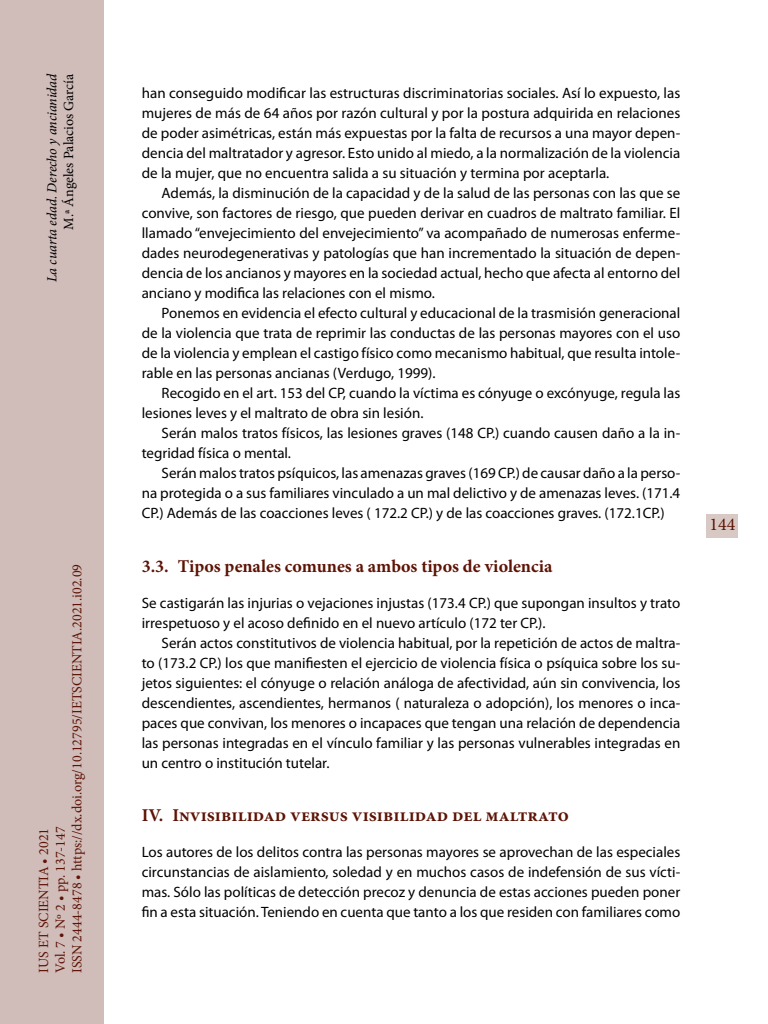
<style>
.page{position:relative;width:768px;height:1024px;background:#fff}
.page>*{position:absolute;margin:0;border:0;box-sizing:border-box;transform-origin:0 0}
._41_Enunciado_1_1{font:700 18px "Minion Pro";letter-spacing:.01em;color:#5d1305}
._40_Enunciado{font:700 18px "Minion Pro";color:#5d1305}
.t1{font:18px "Minion Pro";color:#5d1305}
._00_bsc{font:15px/20px "Myriad Pro";color:#000;text-align:justify}
._00_bsc_Sin{font:15px/20px "Myriad Pro";color:#000}
.t2{font:14px/16.8px "Minion Pro";color:#5d1305}
.t3{font:italic 14px "Minion Pro";letter-spacing:-.005em;color:#000}
.t4{font:14px "Minion Pro";color:#000}
</style>
<div class="page">
<div style="left:0;top:0;width:103px;height:1024px;background:#d0bcb9"></div>
<div style="left:707px;top:514px;width:31px;height:24px;background:#d9c9c5"></div>
<p class="t3" style="left:42px;top:282px;width:210px;rotate:-90deg">La cuarta edad. Derecho y ancianidad</p>
<p class="t4" style="left:59px;top:230px;width:157px;rotate:-90deg">M.ª Ángeles Palacios García</p>
<p class="t2" style="left:35px;top:973px;width:411px;rotate:-90deg">IUS ET SCIENTIA • 2021<br>Vol. 7 • Nº 2 • pp. 137-147<br>ISSN 2444-8478 • https://dx.doi.org/10.12795/IETSCIENTIA.2021.i02.09</p>
<p class="_00_bsc" style="left:142px;top:83px;width:540px">han conseguido modificar las estructuras discriminatorias sociales. Así lo expuesto, las mujeres de más de 64 años por razón cultural y por la postura adquirida en relaciones de poder asimétricas, están más expuestas por la falta de recursos a una mayor depen&shy;dencia del maltratador y agresor. Esto unido al miedo, a la normalización de la violencia de la mujer, que no encuentra salida a su situación y termina por aceptarla.</p>
<p class="_00_bsc" style="left:142px;top:183px;width:540px;text-indent:20px">Además, la disminución de la capacidad y de la salud de las personas con las que se convive, son factores de riesgo, que pueden derivar en cuadros de maltrato familiar. El llamado “envejecimiento del envejecimiento” va acompañado de numerosas enferme&shy;dades neurodegenerativas y patologías que han incrementado la situación de depen&shy;dencia de los ancianos y mayores en la sociedad actual, hecho que afecta al entorno del anciano y modifica las relaciones con el mismo.</p>
<p class="_00_bsc" style="left:142px;top:303px;width:540px;text-indent:20px">Ponemos en evidencia el efecto cultural y educacional de la trasmisión generacional de la violencia que trata de reprimir las conductas de las personas mayores con el uso de la violencia y emplean el castigo físico como mecanismo habitual, que resulta intole&shy;rable en las personas ancianas (Verdugo, 1999).</p>
<p class="_00_bsc" style="left:142px;top:383px;width:540px;text-indent:20px">Recogido en el art. 153 del CP, cuando la víctima es cónyuge o excónyuge, regula las lesiones leves y el maltrato de obra sin lesión.</p>
<p class="_00_bsc" style="left:142px;top:423px;width:540px;text-indent:20px">Serán malos tratos físicos, las lesiones graves (148 CP.) cuando causen daño a la in&shy;tegridad física o mental.</p>
<p class="_00_bsc" style="left:142px;top:463px;width:540px;text-indent:20px">Serán malos tratos psíquicos, las amenazas graves (169 CP.) de causar daño a la perso&shy;na protegida o a sus familiares vinculado a un mal delictivo y de amenazas leves. (171.4<br>CP.) Además de las coacciones leves ( 172.2 CP.) y de las coacciones graves. (172.1CP.)</p>
<p class="_41_Enunciado_1_1" style="left:142px;top:553px;width:412px">3.3. Tipos penales comunes a ambos tipos de violencia</p>
<p class="_00_bsc_Sin" style="left:142px;top:592px;width:540px">Se castigarán las injurias o vejaciones injustas (173.4 CP.) que supongan insultos y trato irrespetuoso y el acoso definido en el nuevo artículo (172 ter CP.).</p>
<p class="_00_bsc" style="left:142px;top:632px;width:540px;text-indent:20px">Serán actos constitutivos de violencia habitual, por la repetición de actos de maltra&shy;to (173.2 CP.) los que manifiesten el ejercicio de violencia física o psíquica sobre los su&shy;jetos siguientes: el cónyuge o relación análoga de afectividad, aún sin convivencia, los descendientes, ascendientes, hermanos ( naturaleza o adopción), los menores o inca&shy;paces que convivan, los menores o incapaces que tengan una relación de dependencia las personas integradas en el vínculo familiar y las personas vulnerables integradas en un centro o institución tutelar.</p>
<p class="_40_Enunciado" style="left:142px;top:803px;width:429px">IV. Invisibilidad versus visibilidad del maltrato</p>
<p class="_00_bsc_Sin" style="left:142px;top:842px;width:540px;text-align:justify">Los autores de los delitos contra las personas mayores se aprovechan de las especiales circunstancias de aislamiento, soledad y en muchos casos de indefensión de sus vícti&shy;mas. Sólo las políticas de detección precoz y denuncia de estas acciones pueden poner fin a esta situación. Teniendo en cuenta que tanto a los que residen con familiares como</p>
<p class="t1" style="left:709px;top:512px;width:27px">144</p>
</div>
